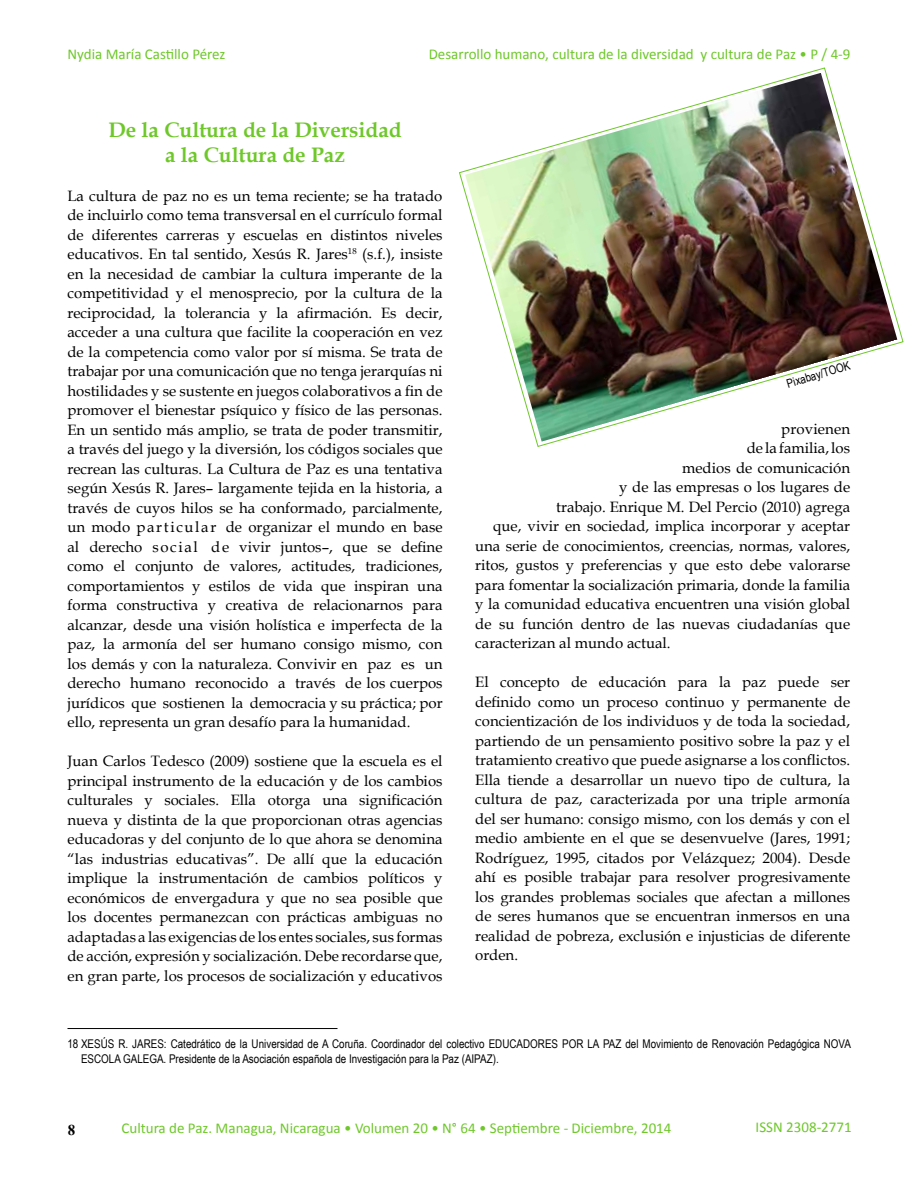
<style>
.page{position:relative;width:918px;height:1188px;background:#fff}
.page>*{position:absolute;margin:0;border:0;box-sizing:border-box;transform-origin:0 0}
.t1{font:700 21px/25.2px "Book Antiqua";color:#6ec829;text-align:center}
.t2{font:15px/19.5px "Book Antiqua";color:#000;text-align:justify}
.t3{font:15px "Calibri";color:#6ec829}
.t4{font:700 15px "Times New Roman";color:#000}
.t5{font:12px/14.4px "Arial Narrow";color:#000}
</style>
<div class="page">
<img style="left:459px;top:67px;width:445px;height:380px">
<hr style="left:68px;top:1028px;width:270px;height:1px;background:#000">
<p class="t3" style="left:67px;top:44px;width:160px">Nydia María Castillo Pérez</p>
<p class="t3" style="left:429px;top:44px;width:423px">Desarrollo humano, cultura de la diversidad y cultura de Paz • P / 4-9</p>
<h1 class="t1" style="left:108px;top:117px;width:295px">De la Cultura de la Diversidad a la Cultura de Paz</h1>
<p class="t2" style="left:67px;top:186px;width:377px">La cultura de paz no es un tema reciente; se ha tratado de incluirlo como tema transversal en el currículo formal de diferentes carreras y escuelas en distintos niveles educativos. En tal sentido, Xesús R. Jares<sup>18</sup> (s.f.), insiste en la necesidad de cambiar la cultura imperante de la competitividad y el menosprecio, por la cultura de la reciprocidad, la tolerancia y la afirmación. Es decir, acceder a una cultura que facilite la cooperación en vez de la competencia como valor por sí misma. Se trata de trabajar por una comunicación que no tenga jerarquías ni hostilidades y se sustente en juegos colaborativos a fin de promover el bienestar psíquico y físico de las personas.<br>En un sentido más amplio, se trata de poder transmitir, a través del juego y la diversión, los códigos sociales que recrean las culturas. La Cultura de Paz es una tentativa según Xesús R. Jares– largamente tejida en la historia, a través de cuyos hilos se ha conformado, parcialmente, un modo particular de organizar el mundo en base al derecho social de vivir juntos–, que se define como el conjunto de valores, actitudes, tradiciones, comportamientos y estilos de vida que inspiran una forma constructiva y creativa de relacionarnos para alcanzar, desde una visión holística e imperfecta de la paz, la armonía del ser humano consigo mismo, con los demás y con la naturaleza. Convivir en paz es un derecho humano reconocido a través de los cuerpos jurídicos que sostienen la democracia y su práctica; por ello, representa un gran desafío para la humanidad.</p>
<p class="t2" style="left:67px;top:751px;width:377px">Juan Carlos Tedesco (2009) sostiene que la escuela es el principal instrumento de la educación y de los cambios culturales y sociales. Ella otorga una significación nueva y distinta de la que proporcionan otras agencias educadoras y del conjunto de lo que ahora se denomina “las industrias educativas”. De allí que la educación implique la instrumentación de cambios políticos y económicos de envergadura y que no sea posible que los docentes permanezcan con prácticas ambiguas no adaptadas a las exigencias de los entes sociales, sus formas de acción, expresión y socialización. Debe recordarse que, en gran parte, los procesos de socialización y educativos</p>
<p class="t5" style="left:785px;top:376px;width:67px;rotate:-16deg">Pixabay/TOOK</p>
<p class="t2" style="left:781px;top:418px;width:70px">provienen</p>
<p class="t2" style="left:747px;top:438px;width:105px">de la familia, los</p>
<p class="t2" style="left:682px;top:457px;width:170px">medios de comunicación</p>
<p class="t2" style="left:619px;top:477px;width:233px">y de las empresas o los lugares de</p>
<p class="t2" style="left:556px;top:496px;width:296px">trabajo. Enrique M. Del Percio (2010) agrega</p>
<p class="t2" style="left:493px;top:516px;width:358px">que, vivir en sociedad, implica incorporar y aceptar</p>
<p class="t2" style="left:475px;top:535px;width:377px">una serie de conocimientos, creencias, normas, valores,</p>
<p class="t2" style="left:475px;top:555px;width:377px">ritos, gustos y preferencias y que esto debe valorarse</p>
<p class="t2" style="left:475px;top:574px;width:377px">para fomentar la socialización primaria, donde la familia</p>
<p class="t2" style="left:475px;top:594px;width:376px">y la comunidad educativa encuentren una visión global</p>
<p class="t2" style="left:475px;top:613px;width:377px">de su función dentro de las nuevas ciudadanías que</p>
<p class="t2" style="left:475px;top:633px;width:197px">caracterizan al mundo actual.</p>
<p class="t2" style="left:475px;top:672px;width:377px">El concepto de educación para la paz puede ser definido como un proceso continuo y permanente de concientización de los individuos y de toda la sociedad, partiendo de un pensamiento positivo sobre la paz y el tratamiento creativo que puede asignarse a los conflictos.<br>Ella tiende a desarrollar un nuevo tipo de cultura, la cultura de paz, caracterizada por una triple armonía del ser humano: consigo mismo, con los demás y con el medio ambiente en el que se desenvuelve (Jares, 1991; Rodríguez, 1995, citados por Velázquez; 2004). Desde ahí es posible trabajar para resolver progresivamente los grandes problemas sociales que afectan a millones de seres humanos que se encuentran inmersos en una realidad de pobreza, exclusión e injusticias de diferente orden.</p>
<p class="t5" style="left:81px;top:1036px;width:772px;text-indent:-14px">18 XESÚS R. JARES: Catedrático de la Universidad de A Coruña. Coordinador del colectivo EDUCADORES POR LA PAZ del Movimiento de Renovación Pedagógica NOVA<br>ESCOLA GALEGA. Presidente de la Asociación española de Investigación para la Paz (AIPAZ).</p>
<p class="t4" style="left:68px;top:1120px;width:9px">8</p>
<p class="t3" style="left:121px;top:1118px;width:551px">Cultura de Paz. Managua, Nicaragua • Volumen 20 • N° 64 • Septiembre - Diciembre, 2014</p>
<p class="t3" style="left:756px;top:1118px;width:98px">ISSN 2308-2771</p>
</div>
